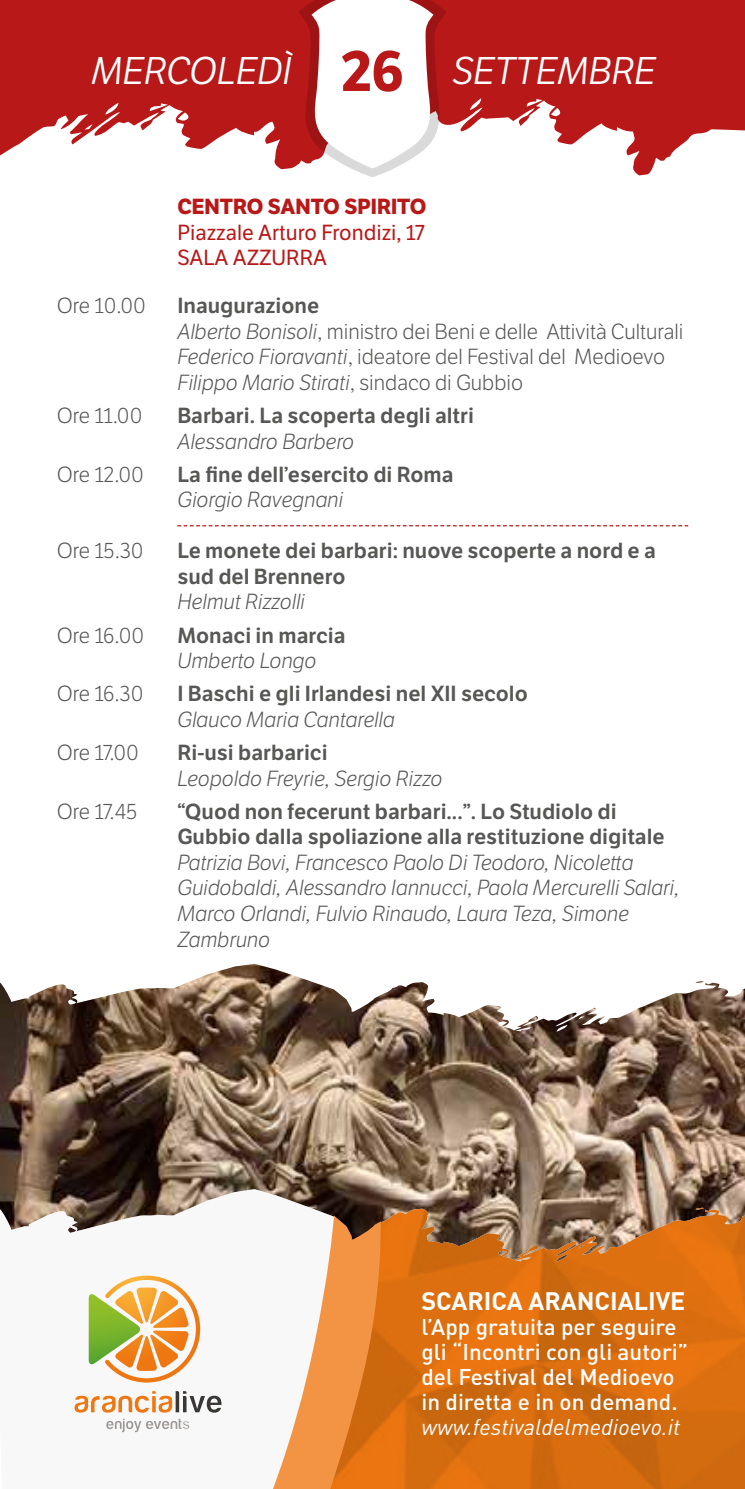
<style>
.page{position:relative;width:745px;height:1489px;background:#fff}
.page>*{position:absolute;margin:0;border:0;box-sizing:border-box;transform-origin:0 0}
.t1{font:700 56.25px "LFT Etica";color:#b91818}
.t2{font:italic 37.5px "LFT Etica";color:#fff}
.t3{font:700 25px "DIN";color:#fff}
.t4{font:500 22.5px/25px "DIN";color:#fff}
.t5{font:italic 22.5px "DIN";color:#fff}
.t6{font:italic 300 21.25px/25.5px "LFT Etica";color:#575756}
.t7{font:600 21.25px/25.5px "LFT Etica";color:#575756}
.t8{font:300 21.25px/25.5px "LFT Etica";color:#575756}
.t9{font:21.25px/25.5px "LFT Etica";color:#b91818}
.t10{font:700 21.25px "LFT Etica";color:#b91818}
.s1{font-weight:600}
.s2{font-style:italic}
</style>
<div class="page">
<svg style="left:0;top:0;width:744px;height:175px;fill:#b91818"></svg>
<svg style="left:298px;top:0;width:148px;height:177px"></svg>
<img style="left:0;top:963px;width:744px;height:226px">
<svg style="left:177px;top:525px;width:510px;height:1px"></svg>
<svg style="left:0;top:1189px;width:744px;height:244px"></svg>
<svg style="left:389px;top:1207px;width:355px;height:281px;background:#d16d17"></svg>
<svg style="left:258px;top:1187px;width:131px;height:301px"></svg>
<svg style="left:74px;top:1390px;width:147px;height:22px"></svg>
<svg style="left:89px;top:1275px;width:111px;height:107px"></svg>
<svg style="left:106px;top:1418px;width:84px;height:13px"></svg>
<h2 class="t2" style="left:91px;top:49px;width:202px">MERCOLEDÌ</h2>
<h2 class="t2" style="left:452px;top:49px;width:205px">SETTEMBRE</h2>
<h1 class="t1" style="left:341px;top:37px;width:64px">26</h1>
<p class="t10" style="left:177px;top:193px;width:250px">CENTRO SANTO SPIRITO</p>
<p class="t9" style="left:177px;top:220px;width:249px">Piazzale Arturo Frondizi, 17<br>SALA AZZURRA</p>
<p class="t8" style="left:57px;top:294px;width:91px">Ore 10.00</p>
<p class="t8" style="left:177px;top:294px;width:507px"><span class="s1">Inaugurazione<br></span><span class="s2">Alberto Bonisoli</span>, ministro dei Beni e delle Attività Culturali <span class="s2">Federico Fioravanti</span>, ideatore del Festival del Medioevo <span class="s2">Filippo Mario Stirati</span>, sindaco di Gubbio</p>
<p class="t8" style="left:57px;top:403px;width:87px">Ore 11.00</p>
<p class="t7" style="left:177px;top:403px;width:298px">Barbari. La scoperta degli altri</p>
<p class="t6" style="left:177px;top:429px;width:178px">Alessandro Barbero</p>
<p class="t8" style="left:57px;top:462px;width:89px">Ore 12.00</p>
<p class="t7" style="left:177px;top:462px;width:277px">La fine dell’esercito di Roma</p>
<p class="t6" style="left:177px;top:488px;width:167px">Giorgio Ravegnani</p>
<p class="t8" style="left:57px;top:539px;width:88px">Ore 15.30</p>
<p class="t7" style="left:177px;top:538px;width:479px">Le monete dei barbari: nuove scoperte a nord e a sud del Brennero</p>
<p class="t6" style="left:177px;top:590px;width:129px">Helmut Rizzolli</p>
<p class="t8" style="left:57px;top:623px;width:89px">Ore 16.00</p>
<p class="t7" style="left:177px;top:622px;width:169px">Monaci in marcia</p>
<p class="t6" style="left:177px;top:648px;width:141px">Umberto Longo</p>
<p class="t8" style="left:57px;top:682px;width:88px">Ore 16.30</p>
<p class="t7" style="left:177px;top:681px;width:352px">I Baschi e gli Irlandesi nel XII secolo</p>
<p class="t6" style="left:177px;top:707px;width:219px">Glauco Maria Cantarella</p>
<p class="t8" style="left:57px;top:740px;width:84px">Ore 17.00</p>
<p class="t7" style="left:177px;top:740px;width:152px">Ri-usi barbarici</p>
<p class="t6" style="left:177px;top:766px;width:267px">Leopoldo Freyrie, Sergio Rizzo</p>
<p class="t8" style="left:57px;top:799px;width:82px">Ore 17.45</p>
<p class="t7" style="left:177px;top:799px;width:488px">“Quod non fecerunt barbari...”. Lo Studiolo di<br>Gubbio dalla spoliazione alla restituzione digitale</p>
<p class="t6" style="left:177px;top:850px;width:503px">Patrizia Bovi, Francesco Paolo Di Teodoro, Nicoletta Guidobaldi, Alessandro Iannucci, Paola Mercurelli Salari, Marco Orlandi, Fulvio Rinaudo, Laura Teza, Simone Zambruno</p>
<p class="t3" style="left:421px;top:1284px;width:265px">SCARICA ARANCIALIVE</p>
<p class="t4" style="left:421px;top:1313px;width:268px">l’App gratuita per seguire gli “Incontri con gli autori” del Festival del Medioevo in diretta e in on demand.</p>
<p class="t5" style="left:421px;top:1412px;width:260px">www.festivaldelmedioevo.it</p>
</div>
